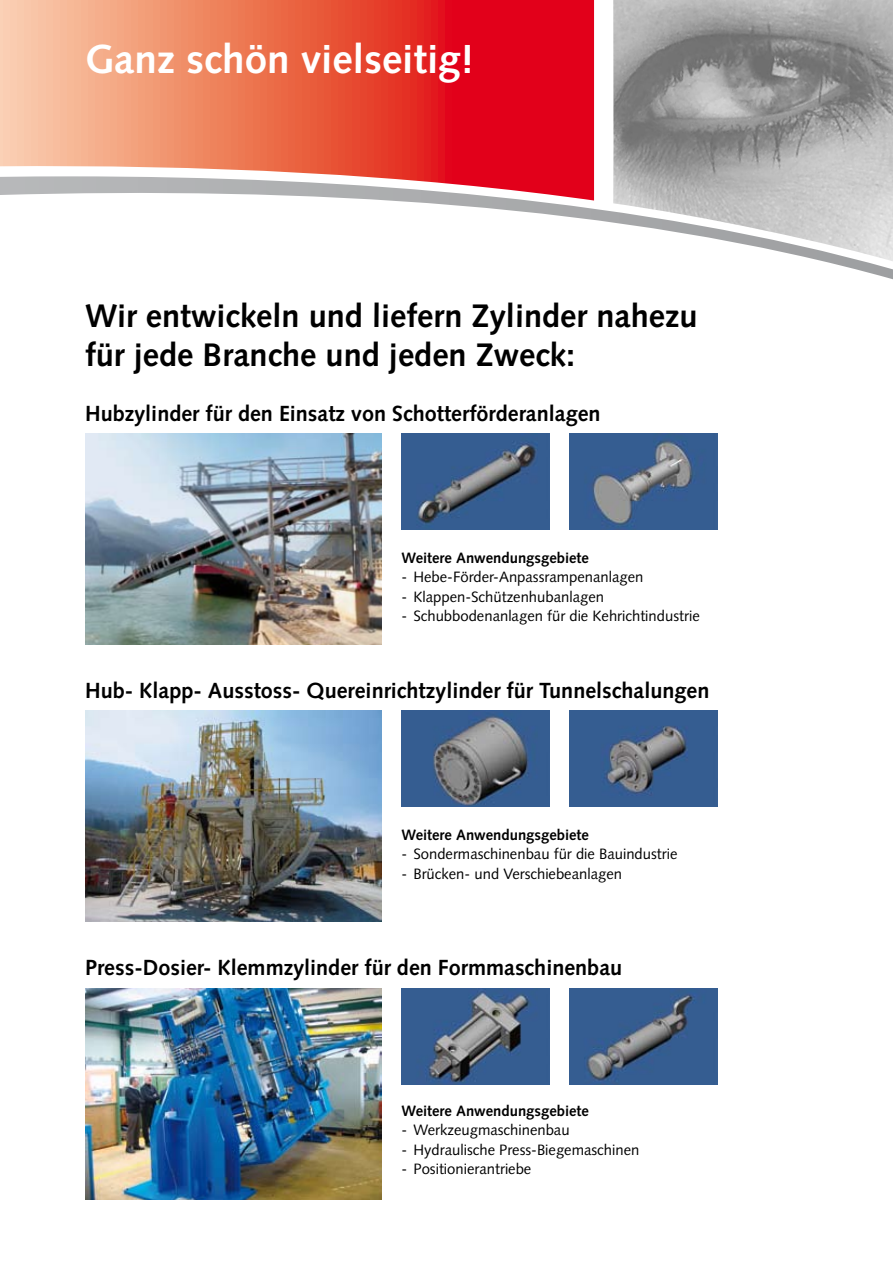
<style>
.page{position:relative;width:893px;height:1263px;background:#fff}
.page>*{position:absolute;margin:0;border:0;box-sizing:border-box;transform-origin:0 0}
.t1{font:700 40.5px "Syntax";color:#fff}
.t2{font:700 32.55px/39px "Syntax";color:#000}
.t3{font:700 21.9px "Syntax";color:#000}
.t4{font:15px "Syntax";color:#000}
.t5{font:700 15px "Syntax";color:#000}
</style>
<div class="page">
<svg style="left:0;top:0;width:594px;height:176px;background:#eb5f50"></svg>
<svg style="left:0;top:176px;width:893px;height:103px"></svg>
<img style="left:604px;top:0;width:289px;height:261px">
<svg style="left:594px;top:0;width:20px;height:206px"></svg>
<img style="left:569px;top:711px;width:148px;height:96px">
<img style="left:85px;top:711px;width:297px;height:211px">
<img style="left:401px;top:711px;width:149px;height:96px">
<img style="left:569px;top:434px;width:148px;height:95px">
<img style="left:85px;top:434px;width:297px;height:211px">
<img style="left:401px;top:434px;width:149px;height:95px">
<img style="left:401px;top:988px;width:149px;height:96px">
<img style="left:569px;top:988px;width:148px;height:96px">
<img style="left:85px;top:988px;width:297px;height:211px">
<h1 class="t1" style="left:85px;top:36px;width:391px">Ganz schön vielseitig!</h1>
<h2 class="t2" style="left:85px;top:296px;width:614px">Wir entwickeln und liefern Zylinder nahezu für jede Branche und jeden Zweck:</h2>
<h3 class="t3" style="left:85px;top:400px;width:517px">Hubzylinder für den Einsatz von Schotterförderanlagen</h3>
<p class="t5" style="left:401px;top:549px;width:189px">Weitere Anwendungsgebiete</p>
<p class="t4" style="left:401px;top:568px;width:244px">- Hebe-Förder-Anpassrampenanlagen</p>
<p class="t4" style="left:401px;top:588px;width:204px">- Klappen-Schützenhubanlagen</p>
<p class="t4" style="left:401px;top:607px;width:300px">- Schubbodenanlagen für die Kehrichtindustrie</p>
<h3 class="t3" style="left:85px;top:678px;width:626px">Hub- Klapp- Ausstoss- Quereinrichtzylinder für Tunnelschalungen</h3>
<p class="t5" style="left:401px;top:826px;width:189px">Weitere Anwendungsgebiete</p>
<p class="t4" style="left:401px;top:845px;width:278px">- Sondermaschinenbau für die Bauindustrie</p>
<p class="t4" style="left:401px;top:864px;width:222px">- Brücken- und Verschiebeanlagen</p>
<h3 class="t3" style="left:85px;top:955px;width:539px">Press-Dosier- Klemmzylinder für den Formmaschinenbau</h3>
<p class="t5" style="left:401px;top:1102px;width:189px">Weitere Anwendungsgebiete</p>
<p class="t4" style="left:401px;top:1121px;width:170px">- Werkzeugmaschinenbau</p>
<p class="t4" style="left:401px;top:1141px;width:239px">- Hydraulische Press-Biegemaschinen</p>
<p class="t4" style="left:401px;top:1160px;width:131px">- Positionierantriebe</p>
</div>
